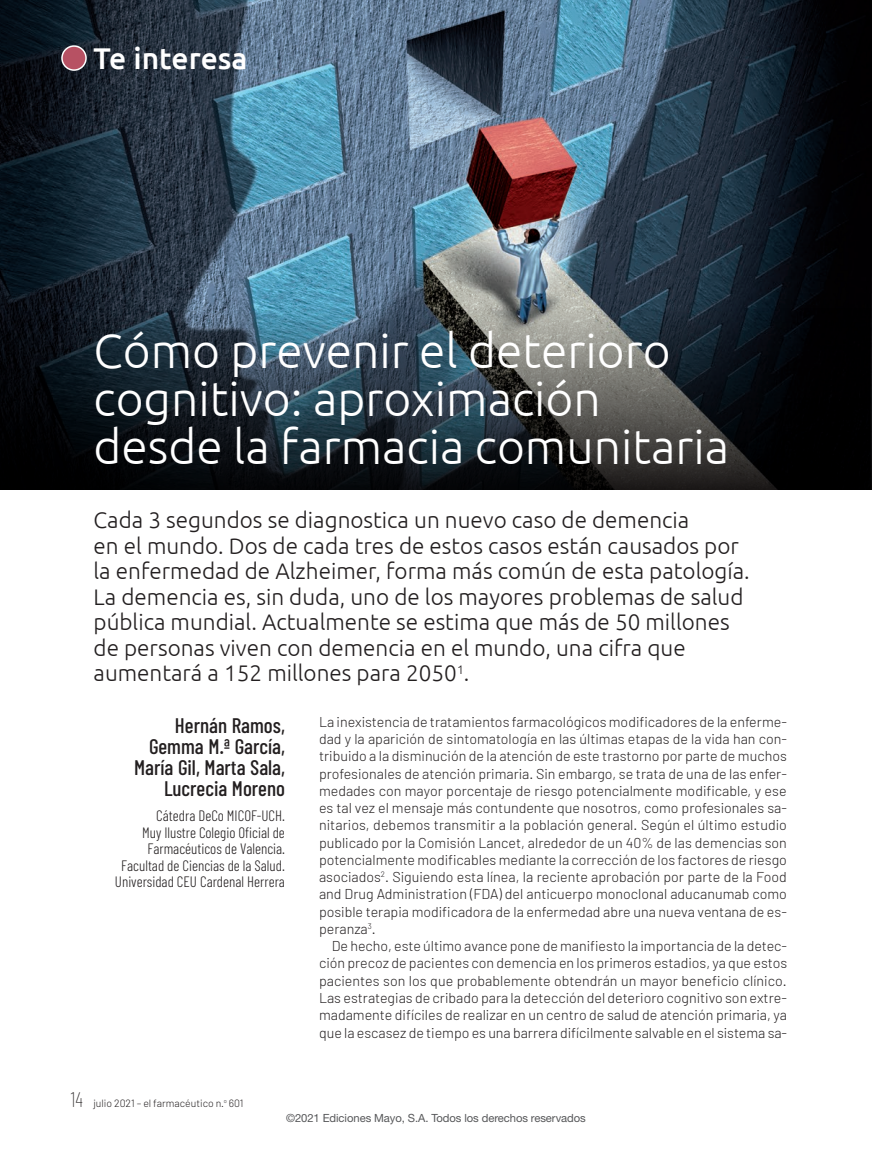
<style>
.page{position:relative;width:872px;height:1149px;background:#fff}
.page>*{position:absolute;margin:0;border:0;box-sizing:border-box;transform-origin:0 0}
.t1{font:300 48px/48px "Ubuntu";color:#fff}
.t2{font:500 30px "Ubuntu";color:#fff}
.t3{font:300 22.5px/25.5px "Ubuntu";color:#231f20}
.AUTOR{font:500 21px/21px "Barlow Condensed";color:#231f20;text-align:right}
.CARRECS{font:300 15px/16.5px "Barlow Condensed";color:#231f20;text-align:right}
.TEXT_GENERAL_sense_e{font:300 14.25px/17.2px "Barlow";color:#231f20;text-align:justify}
.TEXT_GENERAL{font:300 14.25px/17.2px "Barlow";color:#231f20;text-align:justify}
.LADILLO_3{font:11.25px "Helvetica Neue LT Std";letter-spacing:-.005em;color:#57585a}
.t4{font:300 10.5px "Barlow";color:#231f20}
.s1{font-family:"Barlow Condensed";font-weight:100;font-size:21px}
</style>
<div class="page">
<img style="left:0;top:0;width:871px;height:308px">
<svg style="left:0;top:308px;width:871px;height:181px;background:#232b31"></svg>
<div style="left:62px;top:46px;width:24px;height:24px;background:#b75163;border-radius:50%"></div>
<div style="left:61px;top:45px;width:26px;height:26px;border:2px solid #fff;border-radius:50%"></div>
<h2 class="t2" style="left:94px;top:39px;width:156px">Te interesa</h2>
<h1 class="t1" style="left:94px;top:325px;width:637px">Cómo prevenir el deterioro cognitivo: aproximación desde la farmacia comunitaria</h1>
<p class="t3" style="left:94px;top:506px;width:657px">Cada 3 segundos se diagnostica un nuevo caso de demencia<br>en el mundo. Dos de cada tres de estos casos están causados por la enfermedad de Alzheimer, forma más común de esta patología.<br>La demencia es, sin duda, uno de los mayores problemas de salud pública mundial. Actualmente se estima que más de 50 millones de personas viven con demencia en el mundo, una cifra que aumentará a 152 millones para 2050<sup>1</sup>.</p>
<p class="TEXT_GENERAL_sense_e" style="left:319px;top:712px;width:469px">La inexistencia de tratamientos farmacológicos modificadores de la enferme&shy;dad y la aparición de sintomatología en las últimas etapas de la vida han con&shy;tribuido a la disminución de la atención de este trastorno por parte de muchos profesionales de atención primaria. Sin embargo, se trata de una de las enfer&shy;medades con mayor porcentaje de riesgo potencialmente modificable, y ese es tal vez el mensaje más contundente que nosotros, como profesionales sa&shy;nitarios, debemos transmitir a la población general. Según el último estudio publicado por la Comisión Lancet, alrededor de un 40% de las demencias son potencialmente modificables mediante la corrección de los factores de riesgo asociados<sup>2</sup>. Siguiendo esta línea, la reciente aprobación por parte de la Food and Drug Administration (FDA) del anticuerpo monoclonal aducanumab como posible terapia modificadora de la enfermedad abre una nueva ventana de es&shy;peranza<sup>3</sup>.</p>
<p class="TEXT_GENERAL" style="left:319px;top:936px;width:470px;text-indent:13px">De hecho, este último avance pone de manifiesto la importancia de la detec&shy;ción precoz de pacientes con demencia en los primeros estadios, ya que estos pacientes son los que probablemente obtendrán un mayor beneficio clínico.<br>Las estrategias de cribado para la detección del deterioro cognitivo son extre&shy;madamente difíciles de realizar en un centro de salud de atención primaria, ya que la escasez de tiempo es una barrera difícilmente salvable en el sistema sa-</p>
<p class="AUTOR" style="left:134px;top:714px;width:152px">Hernán Ramos,<br>Gemma M.ª García,<br>María Gil, Marta Sala,<br>Lucrecia Moreno</p>
<p class="CARRECS" style="left:115px;top:806px;width:171px">Cátedra DeCo MICOF-UCH.<br>Muy Ilustre Colegio Oficial de<br>Farmacéuticos de Valencia.<br>Facultad de Ciencias de la Salud.<br>Universidad CEU Cardenal Herrera</p>
<p class="t4" style="left:71px;top:1096px;width:174px"><span class="s1">14</span> julio 2021 – el farmacéutico n.<sup>o</sup> 601</p>
<p class="LADILLO_3" style="left:286px;top:1111px;width:301px">©2021 Ediciones Mayo, S.A. Todos los derechos reservados</p>
</div>
